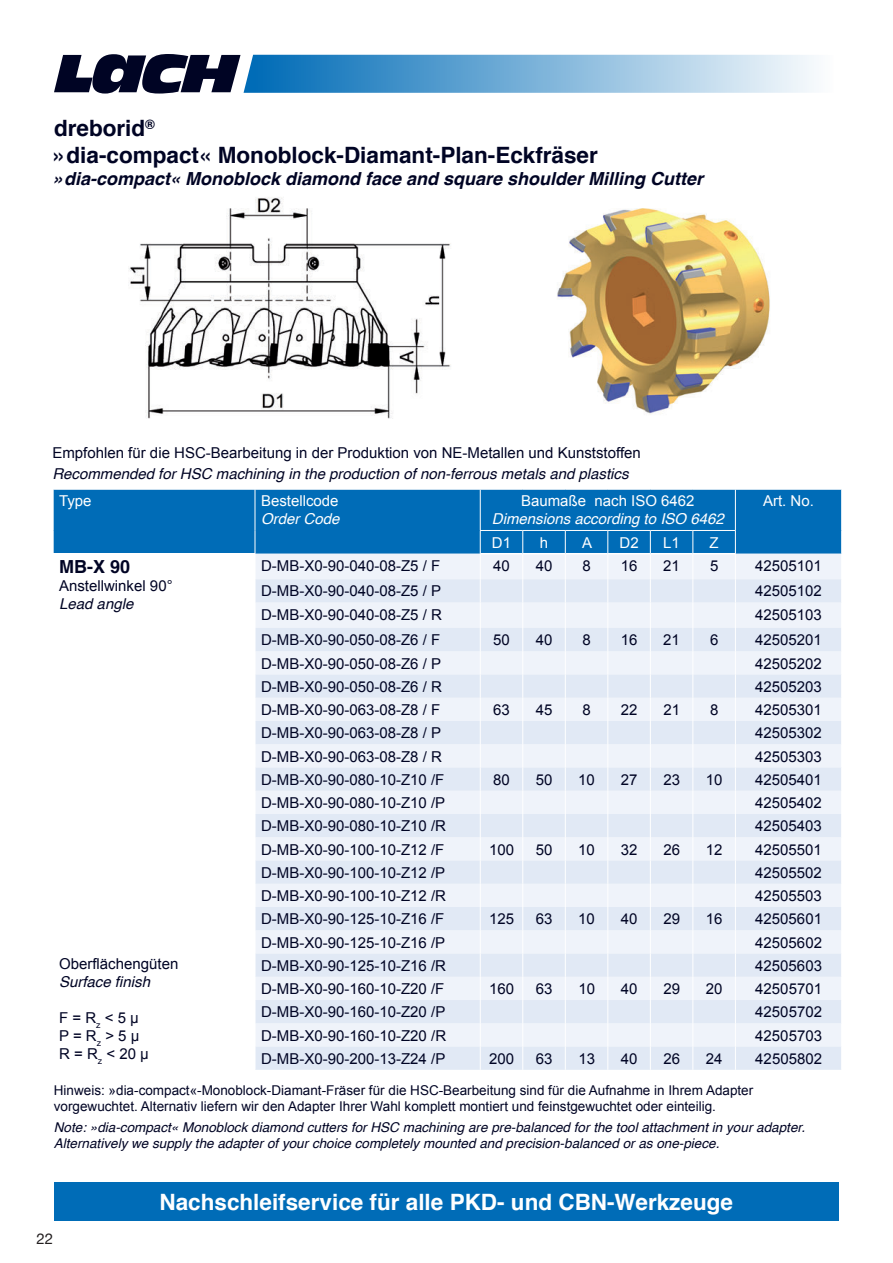
<style>
.page{position:relative;width:893px;height:1263px;background:#fff}
.page>*{position:absolute;margin:0;border:0;box-sizing:border-box;transform-origin:0 0}
.t1{font:700 22.5px/27px "Helvetica";color:#000424}
.t2{font:700 22.5px "Helvetica";color:#fff}
.t3{font:italic 700 18px "Helvetica";color:#000424}
.t4{font:700 18px "Helvetica";color:#000424}
.t5{font:15px/18px "Arial";color:#000424}
.t6{font:italic 15px "Helvetica";color:#000424}
.t7{font:15px "Arial";color:#fff}
.t8{font:italic 15px "Helvetica";color:#fff}
.t9{font:15px "Helvetica Neue";color:#231f20}
.t10{font:italic 13.5px/16.2px "Helvetica";color:#000424}
.t11{font:13.5px/16.2px "Arial";color:#000424}
</style>
<div class="page">
<svg style="left:54px;top:54px;width:760px;height:40px;background:#749dbe"></svg>
<div style="left:54px;top:1182px;width:784px;height:38px;background:#006cb7"></div>
<div style="left:54px;top:490px;width:787px;height:64px;background:#006cb7"></div>
<div style="left:256px;top:554px;width:585px;height:25px;background:#eff3fa"></div>
<svg style="left:255px;top:579px;width:586px;height:491px;fill:#e6ecf6"></svg>
<svg style="left:841px;top:530px;width:1px;height:24px"></svg>
<hr style="left:255px;top:489px;width:1px;height:41px;background:#fff">
<hr style="left:480px;top:489px;width:1px;height:41px;background:#fff">
<svg style="left:53px;top:530px;width:1px;height:23px"></svg>
<svg style="left:255px;top:530px;width:1px;height:539px"></svg>
<svg style="left:480px;top:531px;width:1px;height:539px"></svg>
<hr style="left:735px;top:489px;width:1px;height:41px;background:#fff">
<svg style="left:522px;top:531px;width:1px;height:539px"></svg>
<svg style="left:565px;top:531px;width:1px;height:539px"></svg>
<svg style="left:608px;top:531px;width:1px;height:539px"></svg>
<svg style="left:650px;top:531px;width:1px;height:539px"></svg>
<svg style="left:693px;top:531px;width:1px;height:539px"></svg>
<svg style="left:735px;top:531px;width:1px;height:539px"></svg>
<hr style="left:480px;top:553px;width:43px;height:1px;background:#fff">
<hr style="left:523px;top:553px;width:42px;height:1px;background:#fff">
<hr style="left:565px;top:553px;width:43px;height:1px;background:#fff">
<hr style="left:608px;top:553px;width:42px;height:1px;background:#fff">
<hr style="left:650px;top:553px;width:43px;height:1px;background:#fff">
<hr style="left:693px;top:553px;width:42px;height:1px;background:#fff">
<hr style="left:480px;top:530px;width:43px;height:1px;background:#fff">
<hr style="left:523px;top:530px;width:42px;height:1px;background:#fff">
<hr style="left:565px;top:530px;width:43px;height:1px;background:#fff">
<hr style="left:608px;top:530px;width:42px;height:1px;background:#fff">
<hr style="left:650px;top:530px;width:43px;height:1px;background:#fff">
<hr style="left:693px;top:530px;width:43px;height:1px;background:#fff">
<img style="left:129px;top:197px;width:322px;height:222px">
<img style="left:557px;top:209px;width:213px;height:206px">
<h1 class="t1" style="left:54px;top:115px;width:545px">dreborid<sup>®<br></sup>»dia-compact« Monoblock-Diamant-Plan-Eckfräser</h1>
<p class="t3" style="left:54px;top:164px;width:651px">»dia-compact« Monoblock diamond face and square shoulder Milling Cutter</p>
<p class="t5" style="left:52px;top:444px;width:590px">Empfohlen für die HSC-Bearbeitung in der Produktion von NE-Metallen und Kunststoffen</p>
<p class="t6" style="left:52px;top:462px;width:578px">Recommended for HSC machining in the production of non-ferrous metals and plastics</p>
<p class="t7" style="left:59px;top:491px;width:34px">Type</p>
<p class="t7" style="left:261px;top:491px;width:79px">Bestellcode</p>
<p class="t8" style="left:261px;top:507px;width:80px">Order Code</p>
<p class="t7" style="left:521px;top:491px;width:175px">Baumaße nach ISO 6462</p>
<p class="t8" style="left:492px;top:507px;width:233px">Dimensions according to ISO 6462</p>
<p class="t7" style="left:492px;top:533px;width:21px">D1</p>
<p class="t7" style="left:540px;top:533px;width:10px">h</p>
<p class="t7" style="left:582px;top:533px;width:12px">A</p>
<p class="t7" style="left:619px;top:533px;width:21px">D2</p>
<p class="t7" style="left:663px;top:533px;width:18px">L1</p>
<p class="t7" style="left:710px;top:533px;width:11px">Z</p>
<p class="t7" style="left:763px;top:491px;width:52px">Art. No.</p>
<p class="t4" style="left:59px;top:552px;width:73px">MB-X 90</p>
<p class="t5" style="left:59px;top:577px;width:115px">Anstellwinkel 90°</p>
<p class="t6" style="left:59px;top:592px;width:76px">Lead angle</p>
<p class="t5" style="left:59px;top:955px;width:121px">Oberflächengüten</p>
<p class="t6" style="left:59px;top:970px;width:92px">Surface finish</p>
<p class="t5" style="left:59px;top:1009px;width:91px">F = R<sub>z</sub> &lt; 5 µ<br>P = R<sub>z</sub> &gt; 5 µ<br>R = R<sub>z</sub> &lt; 20 µ</p>
<p class="t5" style="left:261px;top:557px;width:181px">D-MB-X0-90-040-08-Z5 / F</p>
<p class="t5" style="left:493px;top:557px;width:18px">40</p>
<p class="t5" style="left:536px;top:557px;width:18px">40</p>
<p class="t5" style="left:582px;top:557px;width:10px">8</p>
<p class="t5" style="left:621px;top:557px;width:18px">16</p>
<p class="t5" style="left:663px;top:557px;width:18px">21</p>
<p class="t5" style="left:710px;top:557px;width:10px">5</p>
<p class="t5" style="left:755px;top:557px;width:68px">42505101</p>
<p class="t5" style="left:261px;top:582px;width:182px">D-MB-X0-90-040-08-Z5 / P</p>
<p class="t5" style="left:755px;top:582px;width:68px">42505102</p>
<p class="t5" style="left:261px;top:606px;width:182px">D-MB-X0-90-040-08-Z5 / R</p>
<p class="t5" style="left:755px;top:606px;width:68px">42505103</p>
<p class="t5" style="left:261px;top:631px;width:181px">D-MB-X0-90-050-08-Z6 / F</p>
<p class="t5" style="left:493px;top:631px;width:18px">50</p>
<p class="t5" style="left:536px;top:631px;width:18px">40</p>
<p class="t5" style="left:582px;top:631px;width:10px">8</p>
<p class="t5" style="left:621px;top:631px;width:18px">16</p>
<p class="t5" style="left:663px;top:631px;width:18px">21</p>
<p class="t5" style="left:710px;top:631px;width:10px">6</p>
<p class="t5" style="left:755px;top:631px;width:68px">42505201</p>
<p class="t5" style="left:261px;top:654px;width:182px">D-MB-X0-90-050-08-Z6 / P</p>
<p class="t5" style="left:755px;top:654px;width:68px">42505202</p>
<p class="t5" style="left:261px;top:678px;width:182px">D-MB-X0-90-050-08-Z6 / R</p>
<p class="t5" style="left:755px;top:678px;width:68px">42505203</p>
<p class="t5" style="left:261px;top:701px;width:181px">D-MB-X0-90-063-08-Z8 / F</p>
<p class="t5" style="left:493px;top:701px;width:18px">63</p>
<p class="t5" style="left:536px;top:701px;width:18px">45</p>
<p class="t5" style="left:582px;top:701px;width:10px">8</p>
<p class="t5" style="left:621px;top:701px;width:18px">22</p>
<p class="t5" style="left:663px;top:701px;width:18px">21</p>
<p class="t5" style="left:710px;top:701px;width:10px">8</p>
<p class="t5" style="left:755px;top:701px;width:68px">42505301</p>
<p class="t5" style="left:261px;top:724px;width:182px">D-MB-X0-90-063-08-Z8 / P</p>
<p class="t5" style="left:755px;top:724px;width:68px">42505302</p>
<p class="t5" style="left:261px;top:747px;width:182px">D-MB-X0-90-063-08-Z8 / R</p>
<p class="t5" style="left:755px;top:747px;width:68px">42505303</p>
<p class="t5" style="left:261px;top:771px;width:185px">D-MB-X0-90-080-10-Z10 /F</p>
<p class="t5" style="left:493px;top:771px;width:18px">80</p>
<p class="t5" style="left:536px;top:771px;width:18px">50</p>
<p class="t5" style="left:578px;top:771px;width:18px">10</p>
<p class="t5" style="left:621px;top:771px;width:18px">27</p>
<p class="t5" style="left:663px;top:771px;width:18px">23</p>
<p class="t5" style="left:706px;top:771px;width:18px">10</p>
<p class="t5" style="left:755px;top:771px;width:68px">42505401</p>
<p class="t5" style="left:261px;top:794px;width:186px">D-MB-X0-90-080-10-Z10 /P</p>
<p class="t5" style="left:755px;top:794px;width:68px">42505402</p>
<p class="t5" style="left:261px;top:817px;width:187px">D-MB-X0-90-080-10-Z10 /R</p>
<p class="t5" style="left:755px;top:817px;width:68px">42505403</p>
<p class="t5" style="left:261px;top:840px;width:185px">D-MB-X0-90-100-10-Z12 /F</p>
<p class="t5" style="left:489px;top:840px;width:27px">100</p>
<p class="t5" style="left:536px;top:840px;width:18px">50</p>
<p class="t5" style="left:578px;top:840px;width:18px">10</p>
<p class="t5" style="left:621px;top:840px;width:18px">32</p>
<p class="t5" style="left:663px;top:840px;width:18px">26</p>
<p class="t5" style="left:706px;top:840px;width:18px">12</p>
<p class="t5" style="left:755px;top:840px;width:68px">42505501</p>
<p class="t5" style="left:261px;top:864px;width:186px">D-MB-X0-90-100-10-Z12 /P</p>
<p class="t5" style="left:755px;top:864px;width:68px">42505502</p>
<p class="t5" style="left:261px;top:887px;width:187px">D-MB-X0-90-100-10-Z12 /R</p>
<p class="t5" style="left:755px;top:887px;width:68px">42505503</p>
<p class="t5" style="left:261px;top:910px;width:185px">D-MB-X0-90-125-10-Z16 /F</p>
<p class="t5" style="left:489px;top:910px;width:27px">125</p>
<p class="t5" style="left:536px;top:910px;width:18px">63</p>
<p class="t5" style="left:578px;top:910px;width:18px">10</p>
<p class="t5" style="left:621px;top:910px;width:18px">40</p>
<p class="t5" style="left:663px;top:910px;width:18px">29</p>
<p class="t5" style="left:706px;top:910px;width:18px">16</p>
<p class="t5" style="left:755px;top:910px;width:68px">42505601</p>
<p class="t5" style="left:261px;top:933px;width:186px">D-MB-X0-90-125-10-Z16 /P</p>
<p class="t5" style="left:755px;top:933px;width:68px">42505602</p>
<p class="t5" style="left:261px;top:957px;width:187px">D-MB-X0-90-125-10-Z16 /R</p>
<p class="t5" style="left:755px;top:957px;width:68px">42505603</p>
<p class="t5" style="left:261px;top:980px;width:185px">D-MB-X0-90-160-10-Z20 /F</p>
<p class="t5" style="left:489px;top:980px;width:27px">160</p>
<p class="t5" style="left:536px;top:980px;width:18px">63</p>
<p class="t5" style="left:578px;top:980px;width:18px">10</p>
<p class="t5" style="left:621px;top:980px;width:18px">40</p>
<p class="t5" style="left:663px;top:980px;width:18px">29</p>
<p class="t5" style="left:706px;top:980px;width:18px">20</p>
<p class="t5" style="left:755px;top:980px;width:68px">42505701</p>
<p class="t5" style="left:261px;top:1003px;width:186px">D-MB-X0-90-160-10-Z20 /P</p>
<p class="t5" style="left:755px;top:1003px;width:68px">42505702</p>
<p class="t5" style="left:261px;top:1026px;width:187px">D-MB-X0-90-160-10-Z20 /R</p>
<p class="t5" style="left:755px;top:1026px;width:68px">42505703</p>
<p class="t5" style="left:261px;top:1050px;width:186px">D-MB-X0-90-200-13-Z24 /P</p>
<p class="t5" style="left:489px;top:1050px;width:27px">200</p>
<p class="t5" style="left:536px;top:1050px;width:18px">63</p>
<p class="t5" style="left:578px;top:1050px;width:18px">13</p>
<p class="t5" style="left:621px;top:1050px;width:18px">40</p>
<p class="t5" style="left:663px;top:1050px;width:18px">26</p>
<p class="t5" style="left:706px;top:1050px;width:18px">24</p>
<p class="t5" style="left:755px;top:1050px;width:68px">42505802</p>
<p class="t11" style="left:54px;top:1082px;width:701px">Hinweis: »dia-compact«-Monoblock-Diamant-Fräser für die HSC-Bearbeitung sind für die Aufnahme in Ihrem Adapter vorgewuchtet. Alternativ liefern wir den Adapter Ihrer Wahl komplett montiert und feinstgewuchtet oder einteilig.</p>
<p class="t10" style="left:54px;top:1119px;width:753px">Note: »dia-compact« Monoblock diamond cutters for HSC machining are pre-balanced for the tool attachment in your adapter.<br>Alternatively we supply the adapter of your choice completely mounted and precision-balanced or as one-piece.</p>
<p class="t9" style="left:37px;top:1228px;width:18px">22</p>
<h1 class="t2" style="left:159px;top:1184px;width:575px">Nachschleifservice für alle PKD- und CBN-Werkzeuge</h1>
</div>
